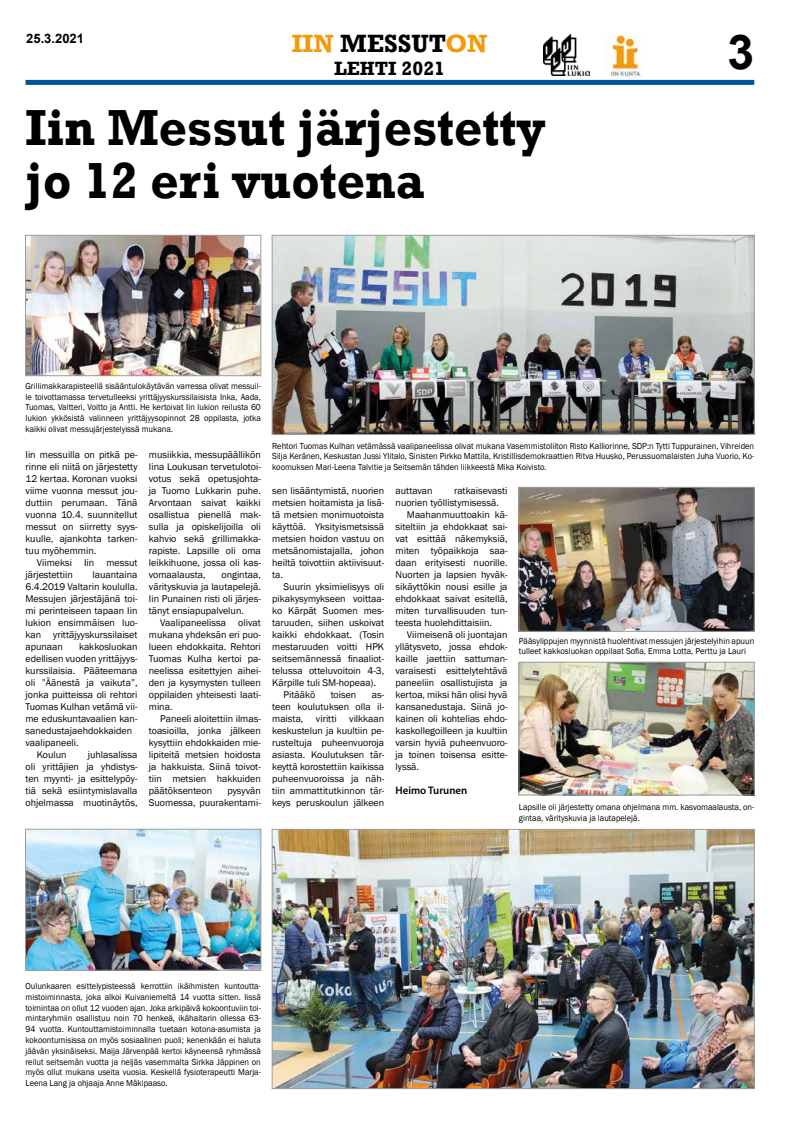
<style>
.page{position:relative;width:794px;height:1134px;background:#fff}
.page>*{position:absolute;margin:0;border:0;box-sizing:border-box;transform-origin:0 0}
.t1{font:700 52px/53px "Rockwell";color:#000;scale:.95 1}
.t2{font:700 48px "Arial";color:#000}
.t3{font:700 25.6px "Rockwell";color:#000}
.t4{font:700 19.7px "Rockwell";color:#000}
.t5{font:700 13px "Arial";color:#000}
.t6{font:600 11px "Myriad Pro";color:#000}
.t7{font:10px/12px "Franklin Gothic";color:#000;text-align:justify}
.t8{font:9px/10.8px "Franklin Gothic";color:#000;text-align:justify;scale:.94 1}
.s1{color:#f4990a}
</style>
<div class="page">
<div style="left:26px;top:80px;width:728px;height:5px;background:#005497"></div>
<img style="left:543px;top:35px;width:46px;height:40px">
<img style="left:604px;top:35px;width:37px;height:42px">
<img style="left:274px;top:237px;width:478px;height:196px">
<div style="left:272px;top:235px;width:482px;height:200px;border:1px solid #9d9d9c"></div>
<img style="left:520px;top:489px;width:232px;height:141px">
<div style="left:518px;top:487px;width:236px;height:145px;border:1px solid #9d9d9c"></div>
<img style="left:27px;top:237px;width:232px;height:137px">
<div style="left:25px;top:235px;width:236px;height:141px;border:1px solid #9d9d9c"></div>
<img style="left:27px;top:831px;width:232px;height:137px">
<div style="left:25px;top:829px;width:236px;height:141px;border:1px solid #9d9d9c"></div>
<img style="left:274px;top:831px;width:478px;height:256px">
<div style="left:272px;top:829px;width:482px;height:260px;border:1px solid #9d9d9c"></div>
<img style="left:520px;top:664px;width:232px;height:129px">
<div style="left:518px;top:662px;width:236px;height:133px;border:1px solid #9d9d9c"></div>
<h3 class="t5" style="left:26px;top:30px;width:59px">25.3.2021</h3>
<h3 class="t3" style="left:292px;top:28px;width:197px"><span class="s1">IIN</span> MESSUT<span class="s1">ON</span></h3>
<h3 class="t4" style="left:334px;top:57px;width:112px">LEHTI 2021</h3>
<h1 class="t1" style="left:26px;top:101px;width:549px">Iin Messut järjestetty jo 12 eri vuotena</h1>
<p class="t8" style="left:26px;top:381px;width:252px">Grillimakkarapisteellä sisääntulokäytävän varressa olivat messuil&shy;le toivottamassa tervetulleeksi yrittäjyyskurssilaisista Inka, Aada, Tuomas, Valtteri, Voitto ja Antti. He kertoivat Iin lukion reilusta 60 lukion ykkösistä valinneen yrittäjyysopinnot 28 oppilasta, jotka kaikki olivat messujärjestelyissä mukana.</p>
<h2 class="t2" style="left:727px;top:18px;width:28px">3</h2>
<p class="t7" style="left:26px;top:449px;width:113px">Iin messuilla on pitkä pe&shy;rinne eli niitä on järjestetty 12 kertaa. Koronan vuoksi viime vuonna messut jou&shy;duttiin perumaan. Tänä vuonna 10.4. suunnitellut messut on siirretty syys&shy;kuulle, ajankohta tarken&shy;tuu myöhemmin.</p>
<p class="t7" style="left:26px;top:557px;width:113px;text-indent:11px">Viimeksi Iin messut järjestettiin</p>
<p class="t7" style="left:26px;top:569px;width:113px;text-indent:67px">lauantaina 6.4.2019 Valtarin koululla.<br>Messujen järjestäjänä toi&shy;mi perinteiseen tapaan Iin lukion ensimmäisen luo&shy;kan yrittäjyyskurssilaiset apunaan</p>
<p class="t7" style="left:79px;top:641px;width:60px">kakkosluokan</p>
<p class="t7" style="left:26px;top:653px;width:113px">edellisen vuoden yrittäjyys-</p>
<p class="t7" style="left:26px;top:665px;width:113px">kurssilaisia. Pääteemana</p>
<p class="t7" style="left:26px;top:677px;width:113px">oli ”Äänestä ja vaikuta”,</p>
<p class="t7" style="left:26px;top:689px;width:113px">jonka puitteissa oli rehtori</p>
<p class="t7" style="left:26px;top:701px;width:113px">Tuomas Kulhan vetämä vii-</p>
<p class="t7" style="left:26px;top:713px;width:113px">me eduskuntavaalien kan-</p>
<p class="t7" style="left:26px;top:725px;width:108px">sanedustajaehdokkaiden</p>
<p class="t7" style="left:26px;top:737px;width:55px">vaalipaneeli.</p>
<p class="t7" style="left:37px;top:749px;width:31px">Koulun</p>
<p class="t7" style="left:26px;top:749px;width:113px;text-indent:62px">juhlasalissa oli yrittäjien ja yhdistys&shy;ten myynti- ja esittelypöy&shy;tiä sekä esiintymislavalla ohjelmassa muotinäytös,</p>
<p class="t7" style="left:149px;top:449px;width:113px">musiikkia, messupäällikön Iina Loukusan tervetulotoi&shy;votus sekä opetusjohta&shy;ja Tuomo Lukkarin puhe.<br>Arvontaan saivat kaikki osallistua pienellä mak&shy;sulla ja opiskelijoilla oli kahvio sekä grillimakka&shy;rapiste. Lapsille oli oma leikkihuone, jossa oli kas&shy;vomaalausta,</p>
<p class="t7" style="left:149px;top:569px;width:113px;text-indent:73px">ongintaa, värityskuvia ja lautapelejä.<br>Iin Punainen risti oli järjes&shy;tänyt ensiapupalvelun.</p>
<p class="t7" style="left:149px;top:617px;width:113px;text-indent:11px">Vaalipaneelissa olivat mukana yhdeksän eri puo&shy;lueen ehdokkaita. Rehtori Tuomas Kulha kertoi pa&shy;neelissa esitettyjen aihei&shy;den ja kysymysten tulleen oppilaiden yhteisesti laati&shy;mina.</p>
<p class="t7" style="left:149px;top:713px;width:113px;text-indent:11px">Paneeli aloitettiin ilmas&shy;toasioilla, jonka jälkeen kysyttiin ehdokkaiden mie&shy;lipiteitä metsien hoidosta ja hakkuista. Siinä toivot&shy;tiin metsien hakkuiden päätöksenteon</p>
<p class="t7" style="left:149px;top:785px;width:113px;text-align:right">pysyvän<br>Suomessa, puurakentami-</p>
<p class="t8" style="left:272px;top:440px;width:514px">Rehtori Tuomas Kulhan vetämässä vaalipaneelissa olivat mukana Vasemmistoliiton Risto Kalliorinne, SDP:n Tytti Tuppurainen, Vihreiden Silja Keränen, Keskustan Jussi Ylitalo, Sinisten Pirkko Mattila, Kristillisdemokraattien Ritva Huusko, Perussuomalaisten Juha Vuorio, Ko&shy;koomuksen Mari-Leena Talvitie ja Seitsemän tähden liikkeestä Mika Koivisto.</p>
<p class="t7" style="left:272px;top:485px;width:113px">sen lisääntymistä, nuorien metsien hoitamista ja lisä&shy;tä metsien monimuotoista käyttöä. Yksityismetsissä metsien hoidon vastuu on metsänomistajalla, johon heiltä toivottiin aktiivisuut&shy;ta.</p>
<p class="t7" style="left:283px;top:581px;width:102px">Suurin yksimielisyys oli</p>
<p class="t7" style="left:272px;top:593px;width:113px">pikakysymykseen voittaa-</p>
<p class="t7" style="left:272px;top:605px;width:113px">ko Kärpät Suomen mes-</p>
<p class="t7" style="left:272px;top:617px;width:113px">taruuden, siihen uskoivat</p>
<p class="t7" style="left:272px;top:629px;width:113px">kaikki ehdokkaat. (Tosin</p>
<p class="t7" style="left:272px;top:641px;width:113px">mestaruuden voitti HPK</p>
<p class="t7" style="left:272px;top:653px;width:113px">seitsemännessä finaaliot-</p>
<p class="t7" style="left:272px;top:665px;width:113px">telussa otteluvoitoin 4-3,</p>
<p class="t7" style="left:272px;top:677px;width:105px">Kärpille tuli SM-hopeaa).</p>
<p class="t7" style="left:283px;top:689px;width:33px">Pitääkö</p>
<p class="t7" style="left:331px;top:689px;width:27px">toisen</p>
<p class="t7" style="left:272px;top:689px;width:113px;text-indent:100px">as&shy;teen koulutuksen olla il&shy;maista, viritti vilkkaan keskustelun ja kuultiin pe&shy;rusteltuja puheenvuoroja asiasta. Koulutuksen tär&shy;keyttä korostettiin kaikissa puheenvuoroissa ja näh&shy;tiin ammattitutkinnon tär&shy;keys peruskoulun jälkeen</p>
<p class="t7" style="left:395px;top:485px;width:39px">auttavan</p>
<p class="t7" style="left:454px;top:485px;width:55px">ratkaisevasti</p>
<p class="t7" style="left:395px;top:497px;width:105px">nuorien työllistymisessä.</p>
<p class="t7" style="left:407px;top:509px;width:102px">Maahanmuuttoakin kä-</p>
<p class="t7" style="left:395px;top:521px;width:113px">siteltiin ja ehdokkaat sai-</p>
<p class="t7" style="left:395px;top:533px;width:113px">vat esittää näkemyksiä,</p>
<p class="t7" style="left:395px;top:545px;width:113px">miten työpaikkoja saa-</p>
<p class="t7" style="left:395px;top:557px;width:113px">daan erityisesti nuorille.</p>
<p class="t7" style="left:395px;top:569px;width:113px">Nuorten ja lapsien hyväk-</p>
<p class="t7" style="left:395px;top:581px;width:113px">sikäyttökin nousi esille ja</p>
<p class="t7" style="left:395px;top:593px;width:113px">ehdokkaat saivat esitellä,</p>
<p class="t7" style="left:395px;top:605px;width:113px">miten turvallisuuden tun-</p>
<p class="t7" style="left:395px;top:617px;width:98px">teesta huolehdittaisiin.</p>
<p class="t7" style="left:407px;top:629px;width:102px">Viimeisenä oli juontajan</p>
<p class="t7" style="left:395px;top:641px;width:113px">yllätysveto, jossa ehdok-</p>
<p class="t7" style="left:395px;top:653px;width:113px">kaille jaettiin sattuman-</p>
<p class="t7" style="left:395px;top:665px;width:113px">varaisesti esittelytehtävä</p>
<p class="t7" style="left:395px;top:677px;width:113px">paneeliin osallistujista ja</p>
<p class="t7" style="left:395px;top:689px;width:113px">kertoa, miksi hän olisi hyvä</p>
<p class="t7" style="left:395px;top:701px;width:113px">kansanedustaja. Siinä jo-</p>
<p class="t7" style="left:395px;top:713px;width:113px">kainen oli kohtelias ehdo-</p>
<p class="t7" style="left:395px;top:725px;width:113px">kaskollegoilleen ja kuultiin</p>
<p class="t7" style="left:395px;top:737px;width:113px">varsin hyviä puheenvuoro-</p>
<p class="t7" style="left:395px;top:749px;width:113px">ja toinen toisensa esitte-</p>
<p class="t7" style="left:395px;top:761px;width:25px">lyssä.</p>
<p class="t6" style="left:395px;top:784px;width:73px">Heimo Turunen</p>
<p class="t8" style="left:519px;top:635px;width:252px">Pääsylippujen myynnistä huolehtivat messujen järjestelyihin apuun tulleet kakkosluokan oppilaat Sofia, Emma Lotta, Perttu ja Lauri</p>
<p class="t8" style="left:519px;top:802px;width:252px">Lapsille oli järjestetty omana ohjelmana mm. kasvomaalausta, on&shy;gintaa, värityskuvia ja lautapelejä.</p>
<p class="t8" style="left:26px;top:981px;width:252px">Oulunkaaren esittelypisteessä kerrottiin ikäihmisten kuntoutta&shy;mistoiminnasta, joka alkoi Kuivaniemeltä 14 vuotta sitten. Iissä toimintaa on ollut 12 vuoden ajan. Joka arkipäivä kokoontuviin toi&shy;mintaryhmiin osallistuu noin 70 henkeä, ikähaitarin ollessa 63- 94 vuotta. Kuntouttamistoiminnalla tuetaan kotona-asumista ja kokoontumisissa on myös sosiaalinen puoli; kenenkään ei haluta jäävän yksinäiseksi. Maija Järvenpää kertoi käyneensä ryhmässä reilut seitsemän vuotta ja neljäs vasemmalta Sirkka Jäppinen on myös ollut mukana useita vuosia. Keskellä fysioterapeutti Marja-Leena Lang ja ohjaaja Anne Mäkipaaso.</p>
</div>
